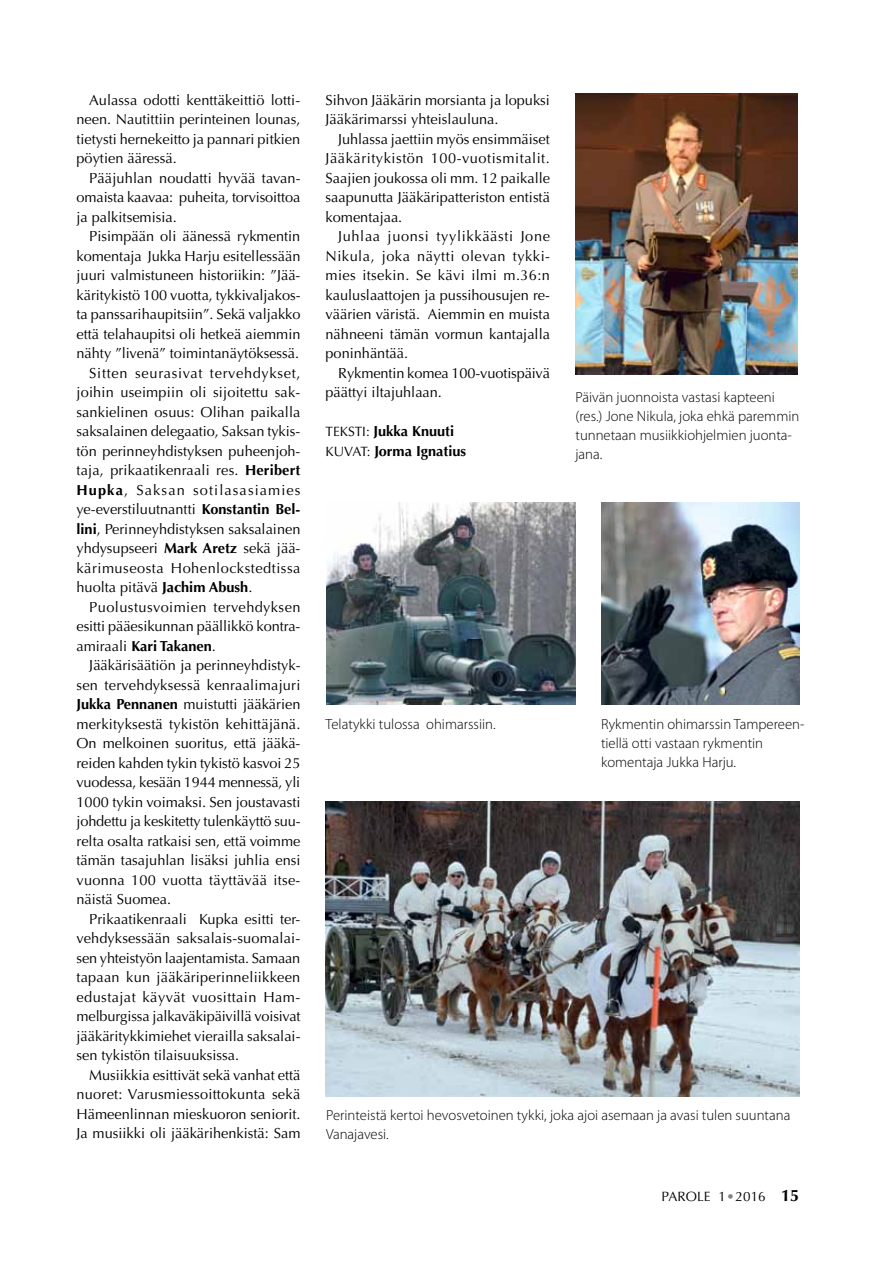
<style>
.page{position:relative;width:893px;height:1263px;background:#fff}
.page>*{position:absolute;margin:0;border:0;box-sizing:border-box;transform-origin:0 0}
.t1{font:300 14.7px/18.8px "Myriad Pro";color:#000}
.t2{font:14.55px/19.5px "Optima";color:#000;text-align:justify}
.t3{font:14.55px "Optima";letter-spacing:.03em;color:#000}
.t4{font:700 14.55px "Optima";color:#000}
.t5{font:14.55px "Optima";letter-spacing:.02em;color:#000}
.t6{font:14.55px "Optima";letter-spacing:.035em;color:#000}
.t7{font:14.55px "Optima";letter-spacing:.05em;color:#000}
.t8{font:14.55px "Optima";letter-spacing:.075em;color:#000}
.t9{font:13.5px "Optima";letter-spacing:.005em;color:#000}
.s1{font-weight:700}
.s2{font-weight:400}
.s3{font-weight:400;font-size:13.5px}
.s4{color:#808285}
.s5{font-weight:700;font-size:16.5px}
</style>
<div class="page">
<img style="left:326px;top:801px;width:474px;height:295px">
<img style="left:326px;top:502px;width:249px;height:203px">
<img style="left:601px;top:502px;width:199px;height:202px">
<img style="left:575px;top:94px;width:223px;height:281px">
<p class="t2" style="left:77px;top:90px;width:225px;text-indent:13px">Aulassa odotti kenttäkeittiö lotti&shy;neen. Nautittiin perinteinen lounas, tietysti hernekeitto ja pannari pitkien pöytien ääressä.</p>
<p class="t2" style="left:77px;top:168px;width:226px;text-indent:13px">Pääjuhlan noudatti hyvää tavan&shy;omaista kaavaa: puheita, torvisoittoa ja palkitsemisia.</p>
<p class="t2" style="left:89px;top:227px;width:213px">Pisimpään oli äänessä rykmentin</p>
<p class="t2" style="left:77px;top:246px;width:225px">komentaja Jukka Harju esitellessään</p>
<p class="t2" style="left:77px;top:266px;width:225px">juuri valmistuneen historiikin: ”Jää-</p>
<p class="t2" style="left:77px;top:285px;width:226px">käritykistö 100 vuotta, tykkivaljakos-</p>
<p class="t2" style="left:77px;top:305px;width:226px">ta panssarihaupitsiin”. Sekä valjakko</p>
<p class="t2" style="left:77px;top:324px;width:225px">että telahaupitsi oli hetkeä aiemmin</p>
<p class="t2" style="left:77px;top:344px;width:224px">nähty ”livenä” toimintanäytöksessä.</p>
<p class="t7" style="left:89px;top:364px;width:213px">Sitten seurasivat tervehdykset,</p>
<p class="t2" style="left:77px;top:383px;width:225px">joihin useimpiin oli sijoitettu sak-</p>
<p class="t2" style="left:77px;top:402px;width:225px">sankielinen osuus: Olihan paikalla</p>
<p class="t2" style="left:77px;top:422px;width:224px">saksalainen delegaatio, Saksan tykis-</p>
<p class="t2" style="left:77px;top:441px;width:225px">tön perinneyhdistyksen puheenjoh-</p>
<p class="t2" style="left:77px;top:461px;width:225px">taja, prikaatikenraali res. <span class="s1">Heribert</span></p>
<p class="t8" style="left:77px;top:481px;width:226px"><span class="s1">Hupka</span>, Saksan sotilasasiamies</p>
<p class="t2" style="left:77px;top:500px;width:225px">ye-everstiluutnantti <span class="s1">Konstantin Bel-</span></p>
<p class="t2" style="left:77px;top:519px;width:225px"><span class="s1">lini</span>, Perinneyhdistyksen saksalainen</p>
<p class="t2" style="left:77px;top:539px;width:225px">yhdysupseeri <span class="s1">Mark Aretz</span> sekä jää-</p>
<p class="t6" style="left:77px;top:559px;width:226px">kärimuseosta Hohenlockstedtissa</p>
<p class="t2" style="left:77px;top:578px;width:177px">huolta pitävä <span class="s1">Jachim Abush</span>.</p>
<p class="t3" style="left:89px;top:598px;width:213px">Puolustusvoimien tervehdyksen</p>
<p class="t2" style="left:77px;top:616px;width:225px">esitti pääesikunnan päällikkö kontra-</p>
<p class="t4" style="left:77px;top:637px;width:141px"><span class="s2">amiraali</span> Kari Takanen<span class="s2">.</span></p>
<p class="t2" style="left:89px;top:655px;width:213px">Jääkärisäätiön ja perinneyhdistyk-</p>
<p class="t2" style="left:77px;top:675px;width:225px">sen tervehdyksessä kenraalimajuri</p>
<p class="t2" style="left:77px;top:694px;width:225px"><span class="s1">Jukka Pennanen</span> muistutti jääkärien</p>
<p class="t2" style="left:77px;top:714px;width:225px">merkityksestä tykistön kehittäjänä.</p>
<p class="t2" style="left:77px;top:733px;width:225px">On melkoinen suoritus, että jääkä-</p>
<p class="t2" style="left:77px;top:753px;width:225px">reiden kahden tykin tykistö kasvoi 25</p>
<p class="t2" style="left:77px;top:772px;width:225px">vuodessa, kesään 1944 mennessä, yli</p>
<p class="t2" style="left:77px;top:792px;width:225px">1000 tykin voimaksi. Sen joustavasti</p>
<p class="t2" style="left:77px;top:811px;width:226px">johdettu ja keskitetty tulenkäyttö suu-</p>
<p class="t2" style="left:77px;top:831px;width:225px">relta osalta ratkaisi sen, että voimme</p>
<p class="t2" style="left:77px;top:850px;width:225px">tämän tasajuhlan lisäksi juhlia ensi</p>
<p class="t2" style="left:77px;top:870px;width:225px">vuonna 100 vuotta täyttävää itse-</p>
<p class="t2" style="left:77px;top:889px;width:96px">näistä Suomea.</p>
<p class="t2" style="left:89px;top:909px;width:213px">Prikaatikenraali Kupka esitti ter-</p>
<p class="t2" style="left:77px;top:928px;width:225px">vehdyksessään saksalais-suomalai-</p>
<p class="t2" style="left:77px;top:948px;width:225px">sen yhteistyön laajentamista. Samaan</p>
<p class="t2" style="left:77px;top:967px;width:225px">tapaan kun jääkäriperinneliikkeen</p>
<p class="t3" style="left:77px;top:988px;width:225px">edustajat käyvät vuosittain Ham-</p>
<p class="t2" style="left:77px;top:1006px;width:226px">melburgissa jalkaväkipäivillä voisivat</p>
<p class="t2" style="left:77px;top:1026px;width:225px">jääkäritykkimiehet vierailla saksalai-</p>
<p class="t2" style="left:77px;top:1045px;width:164px">sen tykistön tilaisuuksissa.</p>
<p class="t2" style="left:89px;top:1065px;width:213px">Musiikkia esittivät sekä vanhat että</p>
<p class="t5" style="left:77px;top:1086px;width:225px">nuoret: Varusmiessoittokunta sekä</p>
<p class="t2" style="left:77px;top:1104px;width:225px">Hämeenlinnan mieskuoron seniorit.</p>
<p class="t2" style="left:77px;top:1123px;width:225px">Ja musiikki oli jääkärihenkistä: Sam</p>
<p class="t2" style="left:326px;top:90px;width:226px">Sihvon Jääkärin morsianta ja lopuksi<br>Jääkärimarssi yhteislauluna.</p>
<p class="t2" style="left:326px;top:129px;width:226px;text-indent:13px">Juhlassa jaettiin myös ensimmäiset Jääkäritykistön 100-vuotismitalit.<br>Saajien joukossa oli mm. 12 paikalle saapunutta Jääkäripatteriston entistä komentajaa.</p>
<p class="t2" style="left:326px;top:227px;width:226px;text-indent:13px">Juhlaa juonsi tyylikkäästi Jone Nikula, joka näytti olevan tykki&shy;mies itsekin. Se kävi ilmi m.36:n kauluslaattojen ja pussihousujen re&shy;väärien väristä. Aiemmin en muista nähneeni tämän vormun kantajalla poninhäntää.</p>
<p class="t2" style="left:326px;top:363px;width:226px;text-indent:13px">Rykmentin komea 100-vuotispäivä päättyi iltajuhlaan.</p>
<p class="t9" style="left:326px;top:424px;width:15px">Teksti</p>
<p class="t4" style="left:366px;top:423px;width:90px"><span class="s3">:</span> Jukka Knuuti</p>
<p class="t9" style="left:326px;top:443px;width:18px">Kuvat</p>
<p class="t4" style="left:367px;top:442px;width:101px"><span class="s3">:</span> Jorma Ignatius</p>
<p class="t1" style="left:575px;top:388px;width:225px">Päivän juonnoista vastasi kapteeni (res.) Jone Nikula, joka ehkä paremmin tunnetaan musiikkiohjelmien juonta&shy;jana.</p>
<p class="t1" style="left:326px;top:715px;width:172px">Telatykki tulossa ohimarssiin.</p>
<p class="t1" style="left:601px;top:715px;width:205px">Rykmentin ohimarssin Tampereen&shy;tiellä otti vastaan rykmentin komentaja Jukka Harju.</p>
<p class="t1" style="left:326px;top:1106px;width:466px">Perinteistä kertoi hevosvetoinen tykki, joka ajoi asemaan ja avasi tulen suuntana<br>Vanajavesi.</p>
<p class="t9" style="left:662px;top:1189px;width:139px">PAROLE 1 <span class="s4">•</span> 2016 <span class="s5">15</span></p>
</div>
